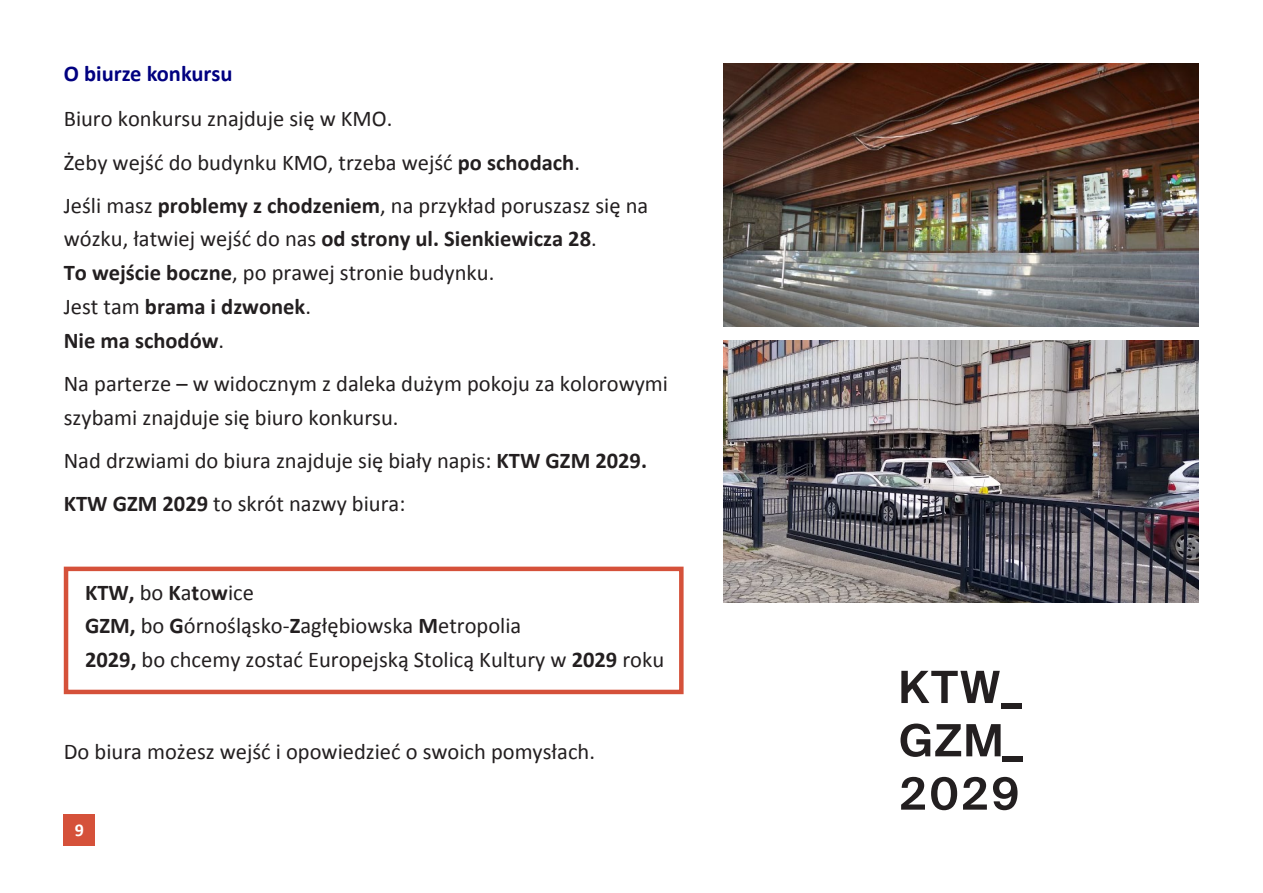
<style>
.page{position:relative;width:1263px;height:893px;background:#fff}
.page>*{position:absolute;margin:0;border:0;box-sizing:border-box;transform-origin:0 0}
.t1{font:22.5px/33.8px "Calibri";color:#231f20}
.t2{font:700 22.5px "Calibri";color:#010080}
.t3{font:700 18px "Calibri";color:#fff}
.s1{font-weight:700}
</style>
<div class="page">
<div style="left:64px;top:815px;width:31px;height:31px;background:#d5513a"></div>
<div style="left:64px;top:567px;width:620px;height:127px;border:4px solid #d5513a"></div>
<img style="left:724px;top:64px;width:475px;height:262px">
<img style="left:724px;top:340px;width:475px;height:263px">
<svg style="left:901px;top:671px;width:99px;height:32px"></svg>
<div style="left:1001px;top:703px;width:20px;height:5px;background:#231f20"></div>
<svg style="left:900px;top:723px;width:100px;height:34px"></svg>
<div style="left:1002px;top:756px;width:20px;height:6px;background:#231f20"></div>
<svg style="left:901px;top:777px;width:24px;height:33px"></svg>
<svg style="left:931px;top:777px;width:26px;height:33px"></svg>
<svg style="left:963px;top:777px;width:24px;height:33px"></svg>
<svg style="left:993px;top:777px;width:24px;height:33px"></svg>
<h2 class="t2" style="left:64px;top:59px;width:170px">O biurze konkursu</h2>
<p class="t1" style="left:64px;top:102px;width:330px">Biuro konkursu znajduje się w KMO.</p>
<p class="t1" style="left:64px;top:145px;width:518px">Żeby wejść do budynku KMO, trzeba wejść <span class="s1">po schodach</span>.</p>
<p class="t1" style="left:64px;top:188px;width:586px">Jeśli masz <span class="s1">problemy z chodzeniem</span>, na przykład poruszasz się na wózku, łatwiej wejść do nas <span class="s1">od strony ul. Sienkiewicza 28</span>.<br><span class="s1">To wejście boczne</span>, po prawej stronie budynku.<br>Jest tam <span class="s1">brama i dzwonek</span>.<br><span class="s1">Nie ma schodów</span>.</p>
<p class="t1" style="left:64px;top:366px;width:606px">Na parterze – w widocznym z daleka dużym pokoju za kolorowymi szybami znajduje się biuro konkursu.</p>
<p class="t1" style="left:64px;top:443px;width:585px">Nad drzwiami do biura znajduje się biały napis: <span class="s1">KTW GZM 2029.</span></p>
<p class="t1" style="left:64px;top:486px;width:343px"><span class="s1">KTW GZM 2029</span> to skrót nazwy biura:</p>
<p class="t1" style="left:85px;top:575px;width:581px"><span class="s1">KTW,</span> bo <span class="s1">K</span>a<span class="s1">t</span>o<span class="s1">w</span>ice<br><span class="s1">GZM,</span> bo <span class="s1">G</span>órnośląsko-<span class="s1">Z</span>agłębiowska <span class="s1">M</span>etropolia<br><span class="s1">2029,</span> bo chcemy zostać Europejską Stolicą Kultury w <span class="s1">2029</span> roku</p>
<p class="t1" style="left:64px;top:734px;width:533px">Do biura możesz wejść i opowiedzieć o swoich pomysłach.</p>
<p class="t3" style="left:75px;top:818px;width:11px">9</p>
</div>
